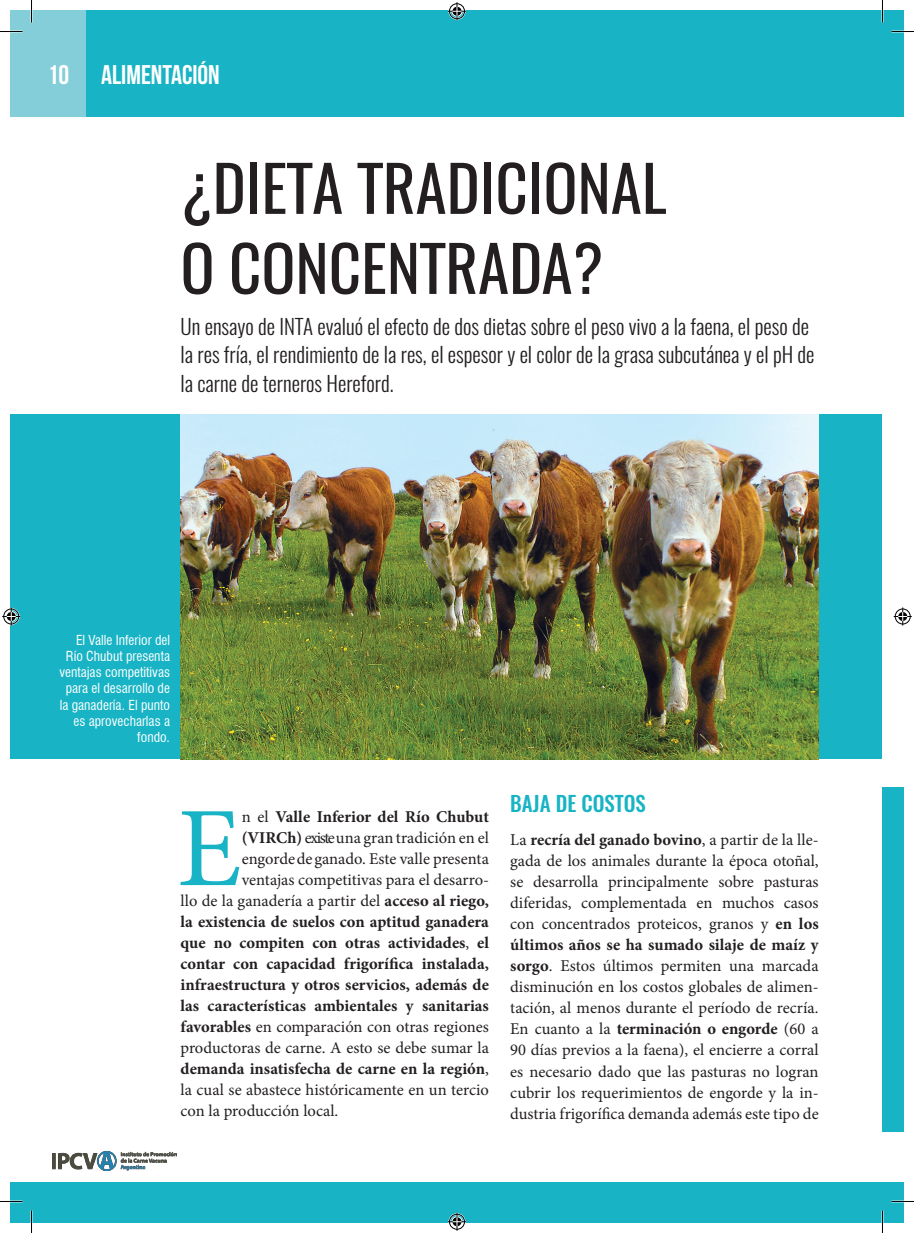
<style>
.page{position:relative;width:914px;height:1233px;background:#fff}
.page>*{position:absolute;margin:0;border:0;box-sizing:border-box;transform-origin:0 0}
.t1{font:113.4px "Minion Pro";color:#18b4c5}
.t2{font:63px/79.9px "Oswald";color:#231f20}
.t3{font:700 27px "Bebas Neue";color:#fff}
.t4{font:300 21px/28.5px "Oswald";color:#231f20}
.t5{font:500 21px "Oswald";color:#18b4c5}
.t6{font:16.5px/21px "Minion Pro";color:#231f20;text-align:justify}
.t7{font:700 16.5px "Minion Pro";color:#231f20}
.t8{font:condensed 13.5px/16.2px "Swiss 721 BT";color:#fff;text-align:right}
.s1{font-weight:400}
.s2{font-weight:700}
</style>
<div class="page">
<div style="left:10px;top:1182px;width:893px;height:40px;background:#18b4c5"></div>
<img style="left:53px;top:1151px;width:123px;height:19px">
<div style="left:10px;top:10px;width:872px;height:107px;background:#18b4c5"></div>
<div style="left:10px;top:10px;width:75px;height:107px;background:#83ced8"></div>
<div style="left:882px;top:10px;width:21px;height:107px;background:#18b4c5"></div>
<div style="left:10px;top:414px;width:872px;height:345px;background:#18b4c5"></div>
<div style="left:882px;top:786px;width:21px;height:345px;background:#18b4c5"></div>
<img style="left:181px;top:414px;width:637px;height:345px">
<hr style="left:0;top:1200px;width:22px;height:2px;background:#fff">
<hr style="left:891px;top:1200px;width:22px;height:2px;background:#fff">
<hr style="left:881px;top:0;width:2px;height:23px;background:#fff">
<hr style="left:881px;top:1210px;width:2px;height:22px;background:#fff">
<svg style="left:0;top:31px;width:22px;height:1px"></svg>
<svg style="left:891px;top:31px;width:22px;height:1px"></svg>
<svg style="left:0;top:1201px;width:22px;height:1px"></svg>
<svg style="left:891px;top:1201px;width:22px;height:1px"></svg>
<svg style="left:31px;top:0;width:1px;height:23px"></svg>
<svg style="left:31px;top:1210px;width:1px;height:22px"></svg>
<svg style="left:882px;top:0;width:1px;height:23px"></svg>
<svg style="left:882px;top:1210px;width:1px;height:22px"></svg>
<svg style="left:448px;top:2px;width:18px;height:18px"></svg>
<svg style="left:448px;top:1212px;width:18px;height:18px"></svg>
<svg style="left:2px;top:607px;width:18px;height:18px"></svg>
<svg style="left:893px;top:607px;width:18px;height:18px"></svg>
<h3 class="t3" style="left:48px;top:60px;width:173px">10 ALIMENTACIÓN</h3>
<h2 class="t2" style="left:180px;top:148px;width:487px">¿DIETA TRADICIONAL<br>O CONCENTRADA?</h2>
<p class="t4" style="left:180px;top:312px;width:635px">Un ensayo de INTA evaluó el efecto de dos dietas sobre el peso vivo a la faena, el peso de la res fría, el rendimiento de la res, el espesor y el color de la grasa subcutánea y el pH de la carne de terneros Hereford.</p>
<p class="t8" style="left:59px;top:631px;width:112px">El Valle Inferior del<br>Río Chubut presenta ventajas competitivas para el desarrollo de la ganadería. El punto es aprovecharlas a fondo.</p>
<h1 class="t1" style="left:177px;top:772px;width:66px">E</h1>
<p class="t7" style="left:242px;top:805px;width:249px"><span class="s1">n el</span> Valle Inferior del Río Chubut</p>
<p class="t6" style="left:242px;top:827px;width:249px"><span class="s2">(VIRCh)</span> existe una gran tradición en el</p>
<p class="t6" style="left:242px;top:848px;width:249px">engorde de ganado. Este valle presenta</p>
<p class="t6" style="left:242px;top:869px;width:249px">ventajas competitivas para el desarro-</p>
<p class="t6" style="left:180px;top:890px;width:310px">llo de la ganadería a partir del <span class="s2">acceso al riego,</span></p>
<p class="t7" style="left:180px;top:910px;width:310px">la existencia de suelos con aptitud ganadera</p>
<p class="t7" style="left:180px;top:931px;width:310px">que no compiten con otras actividades<span class="s1">,</span> el</p>
<p class="t7" style="left:180px;top:952px;width:310px">contar con capacidad frigorífica instalada,</p>
<p class="t7" style="left:180px;top:973px;width:310px">infraestructura y otros servicios, además de</p>
<p class="t7" style="left:180px;top:994px;width:310px">las características ambientales y sanitarias</p>
<p class="t6" style="left:180px;top:1016px;width:310px"><span class="s2">favorables</span> en comparación con otras regiones</p>
<p class="t6" style="left:180px;top:1037px;width:310px">productoras de carne. A esto se debe sumar la</p>
<p class="t7" style="left:180px;top:1057px;width:310px">demanda insatisfecha de carne en la región<span class="s1">,</span></p>
<p class="t6" style="left:180px;top:1079px;width:310px">la cual se abastece históricamente en un tercio</p>
<p class="t6" style="left:180px;top:1100px;width:159px">con la producción local.</p>
<p class="t5" style="left:510px;top:788px;width:137px">BAJA DE COSTOS</p>
<p class="t6" style="left:510px;top:829px;width:310px">La <span class="s2">recría del ganado bovino</span>, a partir de la lle&shy;gada de los animales durante la época otoñal, se desarrolla principalmente sobre pasturas diferidas, complementada en muchos casos con concentrados proteicos, granos y <span class="s2">en los últimos años se ha sumado silaje de maíz y sorgo</span>. Estos últimos permiten una marcada disminución en los costos globales de alimen&shy;tación, al menos durante el período de recría.<br>En cuanto a la <span class="s2">terminación o engorde</span> (60 a 90 días previos a la faena), el encierre a corral es necesario dado que las pasturas no logran cubrir los requerimientos de engorde y la in&shy;dustria frigorífica demanda además este tipo de</p>
</div>
